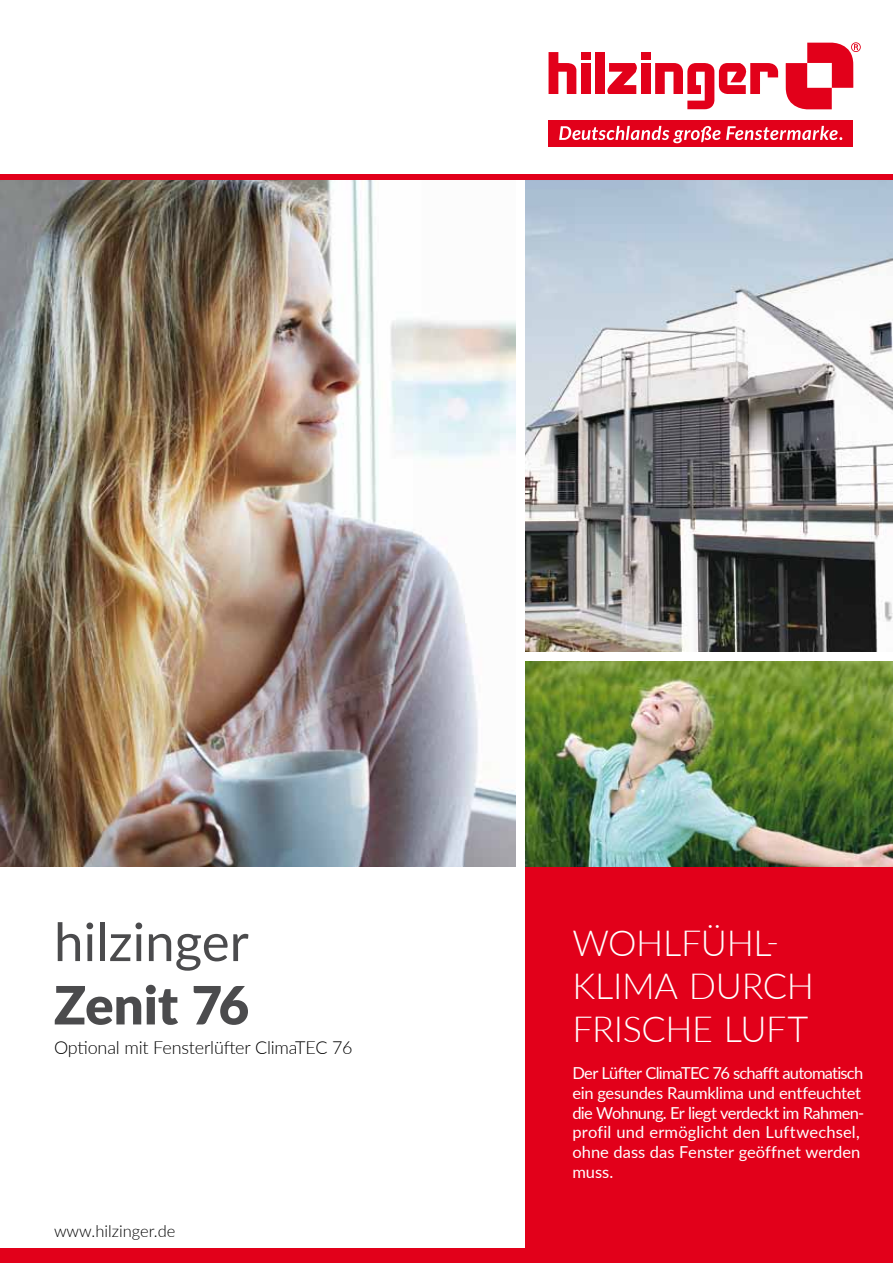
<style>
.page{position:relative;width:893px;height:1263px;background:#fff}
.page>*{position:absolute;margin:0;border:0;box-sizing:border-box;transform-origin:0 0}
.t1{font:52.8px "Lato";color:#4b4b4d}
.t2{font:900 52.8px "Lato";color:#4b4b4d}
.t3{font:300 36px/43.2px "Lato";letter-spacing:-.01em;color:#fff}
.t4{font:300 18px "Lato";letter-spacing:-.01em;color:#000}
.t5{font:16.5px/19.8px "Lato";letter-spacing:-.02em;color:#fff}
.t6{font:300 16.5px "Lato";color:#000}
</style>
<div class="page">
<img style="left:525px;top:180px;width:368px;height:471px">
<img style="left:0;top:180px;width:515px;height:687px">
<div style="left:0;top:174px;width:893px;height:6px;background:#e2001a"></div>
<div style="left:0;top:1248px;width:893px;height:15px;background:#e2001a"></div>
<div style="left:525px;top:782px;width:368px;height:481px;background:#e2001a"></div>
<img style="left:525px;top:662px;width:368px;height:205px">
<div style="left:549px;top:120px;width:304px;height:27px;background:#e2001a"></div>
<svg style="left:559px;top:126px;width:283px;height:17px"></svg>
<svg style="left:786px;top:42px;width:75px;height:67px"></svg>
<svg style="left:549px;top:52px;width:28px;height:42px"></svg>
<div style="left:595px;top:52px;width:10px;height:42px;background:#e2001a"></div>
<div style="left:581px;top:63px;width:10px;height:31px;background:#e2001a"></div>
<div style="left:581px;top:52px;width:10px;height:8px;background:#e2001a"></div>
<svg style="left:607px;top:63px;width:30px;height:31px"></svg>
<div style="left:641px;top:63px;width:10px;height:31px;background:#e2001a"></div>
<div style="left:641px;top:52px;width:10px;height:8px;background:#e2001a"></div>
<svg style="left:655px;top:63px;width:123px;height:46px"></svg>
<h1 class="t1" style="left:54px;top:904px;width:196px">hilzinger</h1>
<h1 class="t2" style="left:54px;top:965px;width:197px">Zenit 76</h1>
<p class="t4" style="left:54px;top:1035px;width:300px">Optional mit Fensterlüfter ClimaTEC 76</p>
<p class="t6" style="left:54px;top:1220px;width:123px">www.hilzinger.de</p>
<h2 class="t3" style="left:572px;top:920px;width:243px">Wohlfühl&shy;klima durch frische Luft</h2>
<p class="t5" style="left:572px;top:1062px;width:293px">Der Lüfter ClimaTEC 76 schafft automatisch ein gesundes Raumklima und entfeuchtet die Wohnung. Er liegt verdeckt im Rahmen&shy;profil und ermöglicht den Luftwechsel, ohne dass das Fenster geöffnet werden muss.</p>
</div>
